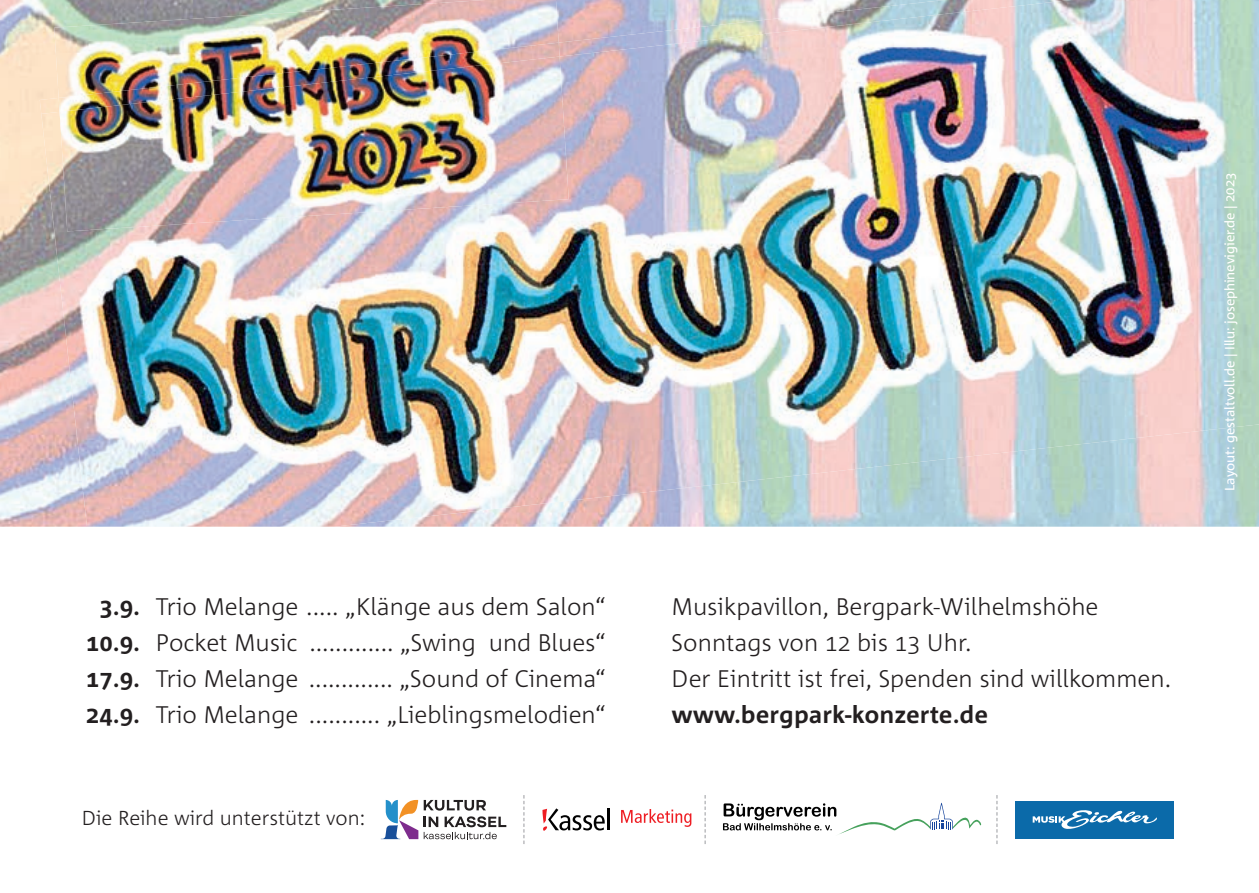
<style>
.page{position:relative;width:1259px;height:893px;background:#fff}
.page>*{position:absolute;margin:0;border:0;box-sizing:border-box;transform-origin:0 0}
.t1{font:300 24px/36px "Agro Sans";color:#231f20}
.t2{font:700 24px "Agro Sans";color:#231f20}
.t3{font:300 20.1px "Agro Sans";color:#231f20}
.t4{font:13.5px "Agro Sans";letter-spacing:-.005em;color:#fff}
.s1{font-weight:700}
</style>
<div class="page">
<svg style="left:723px;top:803px;width:258px;height:32px"></svg>
<hr style="left:607px;top:808px;width:2px;height:22px;background:#000">
<svg style="left:542px;top:808px;width:63px;height:23px"></svg>
<svg style="left:621px;top:809px;width:70px;height:18px"></svg>
<svg style="left:381px;top:800px;width:37px;height:39px"></svg>
<svg style="left:424px;top:800px;width:82px;height:39px"></svg>
<svg style="left:523px;top:795px;width:1px;height:49px"></svg>
<svg style="left:704px;top:795px;width:1px;height:49px"></svg>
<svg style="left:996px;top:795px;width:1px;height:49px"></svg>
<div style="left:1015px;top:801px;width:158px;height:37px;background:#0b6aa9"></div>
<svg style="left:1032px;top:810px;width:125px;height:19px"></svg>
<img style="left:0;top:0;width:41px;height:527px">
<img style="left:40px;top:98px;width:1px;height:16px">
<img style="left:41px;top:0;width:1218px;height:527px">
<img style="left:54px;top:0;width:505px;height:98px">
<img style="left:59px;top:43px;width:500px;height:69px">
<img style="left:60px;top:57px;width:509px;height:174px">
<p class="t1" style="left:86px;top:590px;width:521px;text-align:center"><span class="s1">3.9.</span> Trio Melange ..... „Klänge aus dem Salon“ <span class="s1">10.9.</span> Pocket Music ............. „Swing und Blues“ <span class="s1">17.9.</span> Trio Melange ............. „Sound of Cinema“ <span class="s1">24.9.</span> Trio Melange ........... „Lieblingsmelodien“</p>
<p class="t3" style="left:82px;top:810px;width:285px">Die Reihe wird unterstützt von:</p>
<p class="t1" style="left:671px;top:590px;width:501px">Musikpavillon, Bergpark-Wilhelmshöhe<br>Sonntags von 12 bis 13 Uhr.<br>Der Eintritt ist frei, Spenden sind willkommen.</p>
<p class="t2" style="left:671px;top:705px;width:318px">www.bergpark-konzerte.de</p>
<p class="t4" style="left:1224px;top:491px;width:320px;rotate:-90deg">Layout: gestaltvoll.de | Illu: josephinevigier.de | 2023</p>
</div>
